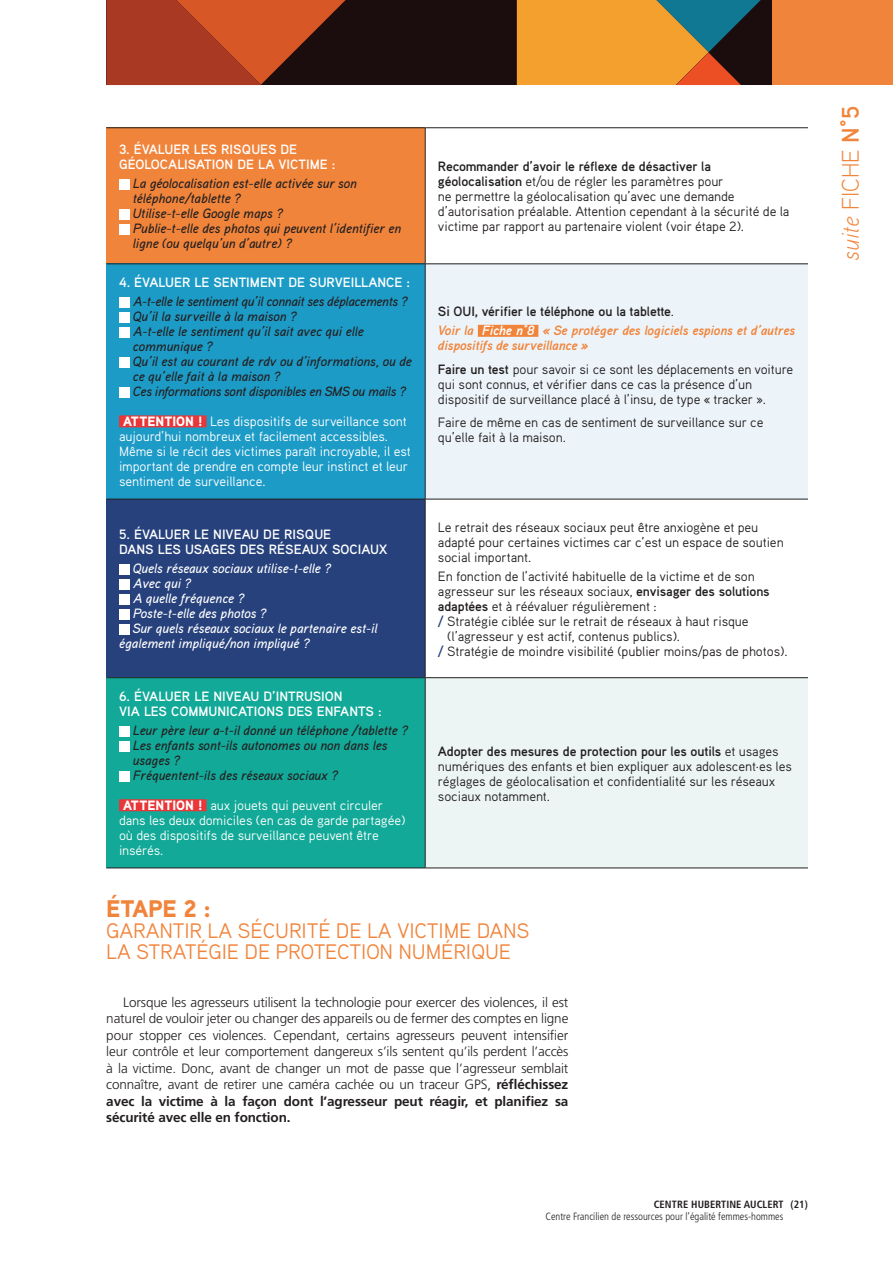
<style>
.page{position:relative;width:893px;height:1263px;background:#fff}
.page>*{position:absolute;margin:0;border:0;box-sizing:border-box;transform-origin:0 0}
.t1{font:italic 300 24px "Aaux Pro OT";color:#f1843b}
.t2{font:900 24px "Aaux Pro OT";letter-spacing:-.02em;color:#f1843b}
.t3{font:21px/21px "Aaux Pro OT";letter-spacing:-.01em;color:#f1843b}
.t4{font:13.5px/15px "Aaux Pro OT";letter-spacing:-.01em;color:#231f20}
.t5{font:italic 500 13.5px/15px "Aaux Pro OT";color:#231f20}
.t6{font:300 13.5px/16.5px "Frutiger LT Std";letter-spacing:-.01em;color:#231f20;text-align:justify}
.t7{font:13.5px/15px "Aaux Pro OT";letter-spacing:-.01em;color:#fff}
.t8{font:700 13.5px/15px "Aaux Pro OT";color:#fff}
.t9{font:italic 500 13.5px "Aaux Pro OT";color:#fff}
.t10{font:italic 700 13.5px/19.2px "Aaux Pro OT";letter-spacing:-.01em;color:#f1843b}
.t11{font:300 condensed 10.5px "Frutiger LT Std";color:#231f20}
.t12{font:700 condensed 10.5px "Frutiger LT Std";letter-spacing:.01em;color:#231f20}
.s1{font-weight:900}
.s2{color:#27417c}
.s3{font-weight:700}
.s4{font-style:normal;color:#231f20}
.s5{font-weight:400;font-style:normal;color:#231f20}
.s6{color:#fff}
.s7{font-weight:700;font-style:italic;color:#f1843b}
.s8{font-weight:700;color:#27417c}
.s9{font-style:normal}
.s10{font-weight:700;font-style:normal}
</style>
<div class="page">
<div style="left:106px;top:0;width:411px;height:85px;background:#1b0c0d"></div>
<svg style="left:106px;top:0;width:240px;height:85px"></svg>
<div style="left:772px;top:0;width:121px;height:85px;background:#f1843b"></div>
<svg style="left:517px;top:0;width:255px;height:85px;background:#b58035"></svg>
<div style="left:106px;top:128px;width:319px;height:136px;background:#f1843b"></div>
<div style="left:106px;top:264px;width:319px;height:235px;background:#1d9bc7"></div>
<div style="left:425px;top:264px;width:383px;height:235px;background:#edf4f9"></div>
<div style="left:106px;top:499px;width:319px;height:179px;background:#27417c"></div>
<div style="left:106px;top:678px;width:319px;height:190px;background:#12a998"></div>
<div style="left:425px;top:678px;width:383px;height:190px;background:#ecf5f4"></div>
<hr style="left:425px;top:128px;width:1px;height:136px;background:#231f20">
<hr style="left:425px;top:264px;width:1px;height:235px;background:#231f20">
<hr style="left:425px;top:499px;width:1px;height:178px;background:#231f20">
<hr style="left:425px;top:678px;width:1px;height:190px;background:#231f20">
<hr style="left:106px;top:127px;width:319px;height:1px;background:#231f20">
<hr style="left:425px;top:127px;width:383px;height:1px;background:#231f20">
<hr style="left:106px;top:264px;width:319px;height:1px;background:#231f20">
<hr style="left:425px;top:264px;width:383px;height:1px;background:#231f20">
<hr style="left:106px;top:499px;width:319px;height:1px;background:#231f20">
<hr style="left:425px;top:499px;width:383px;height:1px;background:#231f20">
<hr style="left:106px;top:677px;width:319px;height:1px;background:#231f20">
<hr style="left:425px;top:677px;width:383px;height:1px;background:#231f20">
<hr style="left:106px;top:868px;width:319px;height:1px;background:#231f20">
<hr style="left:425px;top:868px;width:383px;height:1px;background:#231f20">
<div style="left:119px;top:179px;width:10px;height:11px;background:#fff"></div>
<div style="left:119px;top:209px;width:10px;height:11px;background:#fff"></div>
<div style="left:119px;top:224px;width:10px;height:11px;background:#fff"></div>
<div style="left:119px;top:415px;width:88px;height:12px;background:#e93639"></div>
<div style="left:119px;top:298px;width:10px;height:10px;background:#fff"></div>
<div style="left:119px;top:313px;width:10px;height:10px;background:#fff"></div>
<div style="left:119px;top:328px;width:10px;height:10px;background:#fff"></div>
<div style="left:119px;top:358px;width:10px;height:10px;background:#fff"></div>
<div style="left:119px;top:388px;width:10px;height:10px;background:#fff"></div>
<div style="left:478px;top:325px;width:60px;height:12px;background:#f1843b"></div>
<div style="left:119px;top:564px;width:10px;height:11px;background:#fff"></div>
<div style="left:119px;top:579px;width:10px;height:11px;background:#fff"></div>
<div style="left:119px;top:594px;width:10px;height:11px;background:#fff"></div>
<div style="left:119px;top:609px;width:10px;height:11px;background:#fff"></div>
<div style="left:119px;top:624px;width:10px;height:11px;background:#fff"></div>
<div style="left:119px;top:799px;width:88px;height:12px;background:#e93639"></div>
<div style="left:119px;top:726px;width:10px;height:11px;background:#fff"></div>
<div style="left:119px;top:741px;width:10px;height:11px;background:#fff"></div>
<div style="left:119px;top:771px;width:10px;height:11px;background:#fff"></div>
<p class="t8" style="left:119px;top:141px;width:218px">3. ÉVALUER LES RISQUES DE<br>GÉOLOCALISATION DE LA VICTIME :</p>
<p class="t5" style="left:133px;top:175px;width:270px">La géolocalisation est-elle activée sur son téléphone/tablette ?<br>Utilise-t-elle Google maps ?<br>Publie-t-elle des photos qui peuvent l’identifier en ligne (ou quelqu’un d’autre) ?</p>
<p class="t8" style="left:119px;top:274px;width:293px">4. ÉVALUER LE SENTIMENT DE SURVEILLANCE :</p>
<p class="t5" style="left:133px;top:294px;width:281px">A-t-elle le sentiment qu’il connait ses déplacements ?<br>Qu’il la surveille à la maison ?<br>A-t-elle le sentiment qu’il sait avec qui elle communique ?<br>Qu’il est au courant de rdv ou d’informations, ou de ce qu’elle fait à la maison ?<br>Ces informations sont disponibles en SMS ou mails ?</p>
<p class="t7" style="left:119px;top:414px;width:293px"><span class="s1">ATTENTION !</span> Les dispositifs de surveillance sont aujourd’hui nombreux et facilement accessibles.<br>Même si le récit des victimes paraît incroyable, il est important de prendre en compte leur instinct et leur sentiment de surveillance.</p>
<p class="t8" style="left:119px;top:526px;width:278px">5. ÉVALUER LE NIVEAU DE RISQUE<br>DANS LES USAGES DES RÉSEAUX SOCIAUX <span class="s2">:</span></p>
<p class="t9" style="left:133px;top:560px;width:200px">Quels réseaux sociaux utilise-t-elle ?</p>
<p class="t9" style="left:133px;top:575px;width:60px">Avec qui ?</p>
<p class="t9" style="left:133px;top:590px;width:113px">A quelle fréquence ?</p>
<p class="t9" style="left:133px;top:605px;width:135px">Poste-t-elle des photos ?</p>
<p class="t9" style="left:133px;top:620px;width:246px">Sur quels réseaux sociaux le partenaire est-il</p>
<p class="t9" style="left:119px;top:635px;width:192px">également impliqué/non impliqué ?</p>
<p class="t8" style="left:119px;top:688px;width:264px">6. ÉVALUER LE NIVEAU D’INTRUSION<br>VIA LES COMMUNICATIONS DES ENFANTS :</p>
<p class="t5" style="left:133px;top:722px;width:277px">Leur père leur a-t-il donné un téléphone /tablette ?<br>Les enfants sont-ils autonomes ou non dans les usages ?<br>Fréquentent-ils des réseaux sociaux ?</p>
<p class="t7" style="left:119px;top:797px;width:288px"><span class="s1">ATTENTION !</span> aux jouets qui peuvent circuler dans les deux domiciles (en cas de garde partagée) où des dispositifs de surveillance peuvent être insérés.</p>
<p class="t4" style="left:438px;top:158px;width:353px"><span class="s3">Recommander d’avoir le réflexe de désactiver la géolocalisation</span> et/ou de régler les paramètres pour<br>ne permettre la géolocalisation qu’avec une demande d’autorisation préalable. Attention cependant à la sécurité de la victime par rapport au partenaire violent (voir étape 2).</p>
<p class="t10" style="left:438px;top:301px;width:359px"><span class="s4">Si OUI, vérifier le téléphone ou la tablette</span><span class="s5">.<br></span>Voir la <span class="s6">Fiche n°8</span> « Se protéger des logiciels espions et d’autres</p>
<p class="t4" style="left:438px;top:333px;width:357px;line-height:23.5px"><span class="s7">dispositifs de surveillance »<br></span><span class="s3">Faire un test</span> pour savoir si ce sont les déplacements en voiture</p>
<p class="t4" style="left:438px;top:376px;width:329px">qui sont connus, et vérifier dans ce cas la présence d’un dispositif de surveillance placé à l’insu, de type « tracker ».</p>
<p class="t4" style="left:438px;top:415px;width:327px">Faire de même en cas de sentiment de surveillance sur ce qu’elle fait à la maison.</p>
<p class="t4" style="left:438px;top:519px;width:347px">Le retrait des réseaux sociaux peut être anxiogène et peu adapté pour certaines victimes car c’est un espace de soutien social important.</p>
<p class="t4" style="left:438px;top:568px;width:318px">En fonction de l’activité habituelle de la victime et de son</p>
<p class="t4" style="left:438px;top:583px;width:333px">agresseur sur les réseaux sociaux, <span class="s3">envisager des solutions</span></p>
<p class="t4" style="left:438px;top:598px;width:220px"><span class="s3">adaptées</span> et à réévaluer régulièrement :</p>
<p class="t4" style="left:438px;top:613px;width:312px"><span class="s8">/</span> Stratégie ciblée sur le retrait de réseaux à haut risque</p>
<p class="t4" style="left:447px;top:628px;width:234px">(l’agresseur y est actif, contenus publics).</p>
<p class="t4" style="left:438px;top:643px;width:351px"><span class="s8">/</span> Stratégie de moindre visibilité (publier moins/pas de photos).</p>
<p class="t4" style="left:438px;top:743px;width:355px"><span class="s3">Adopter des mesures de protection pour les outils</span> et usages numériques des enfants et bien expliquer aux adolescent·es les réglages de géolocalisation et confidentialité sur les réseaux sociaux notamment.</p>
<h1 class="t2" style="left:106px;top:893px;width:106px">ÉTAPE 2 :</h1>
<h2 class="t3" style="left:106px;top:920px;width:425px">GARANTIR LA SÉCURITÉ DE LA VICTIME DANS<br>LA STRATÉGIE DE PROTECTION NUMÉRIQUE</h2>
<p class="t6" style="left:106px;top:994px;width:464px;text-indent:17px">Lorsque les agresseurs utilisent la technologie pour exercer des violences, il est naturel de vouloir jeter ou changer des appareils ou de fermer des comptes en ligne pour stopper ces violences. Cependant, certains agresseurs peuvent intensifier leur contrôle et leur comportement dangereux s’ils sentent qu’ils perdent l’accès à la victime. Donc, avant de changer un mot de passe que l’agresseur semblait connaître, avant de retirer une caméra cachée ou un traceur GPS, <span class="s3">réfléchissez avec la victime à la façon dont l’agresseur peut réagir, et planifiez sa sécurité avec elle en fonction.</span></p>
<p class="t12" style="left:790px;top:1198px;width:19px">(21)</p>
<p class="t12" style="left:654px;top:1198px;width:131px">CENTRE HUBERTINE AUCLERT</p>
<p class="t11" style="left:545px;top:1210px;width:240px">Centre Francilien de ressources pour l’égalité femmes-hommes</p>
<h1 class="t1" style="left:835px;top:261px;width:156px;rotate:-90deg">suite <span class="s9">FICHE</span> <span class="s10">N°5</span></h1>
</div>
